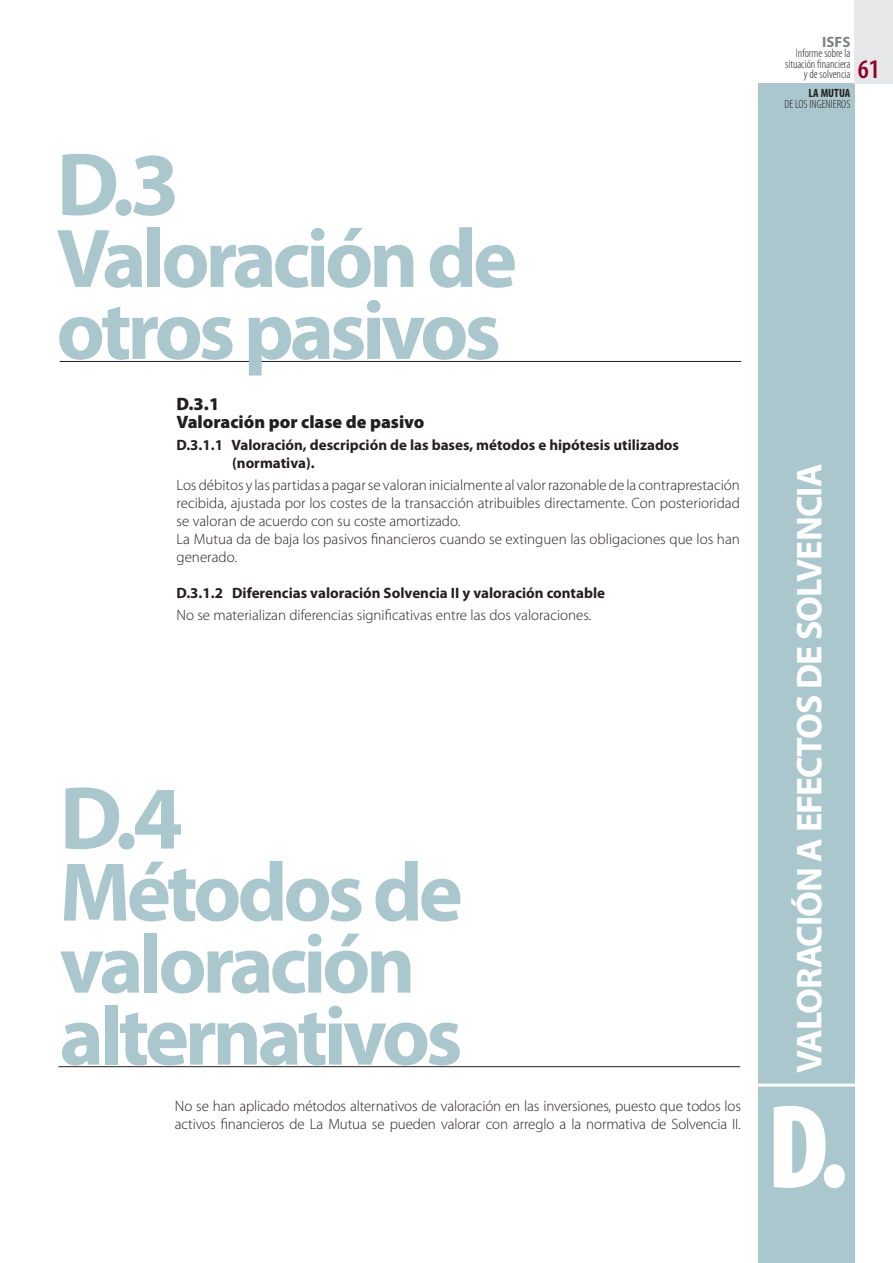
<style>
.page{position:relative;width:893px;height:1263px;background:#fff}
.page>*{position:absolute;margin:0;border:0;box-sizing:border-box;transform-origin:0 0}
.t1{font:900 condensed 120px "Myriad Pro";color:#fff}
.t2{font:700 90px "Myriad Pro";color:#abc7ce}
.t3{font:700 84px/72px "Myriad Pro";letter-spacing:-.05em;color:#abc7ce}
.t4{font:700 36px "Myriad Pro";letter-spacing:-.025em;color:#fff}
.t5{font:600 condensed 27px "Myriad Pro";color:#900126}
.t6{font:900 18px "Myriad Pro";color:#231f20}
.t7{font:300 15px/18px "Myriad Pro";color:#231f20}
.t8{font:700 15px/18px "Myriad Pro";color:#231f20}
.t9{font:700 15px "Myriad Pro";color:#808285}
.t10{font:300 condensed 12px/10.5px "Myriad Pro";color:#231f20;text-align:right}
.t11{font:700 condensed 12px "Myriad Pro";color:#231f20}
</style>
<div class="page">
<div style="left:758px;top:84px;width:97px;height:1179px;background:#abc7ce"></div>
<div style="left:855px;top:0;width:38px;height:84px;background:#e6e7e9"></div>
<hr style="left:60px;top:361px;width:681px;height:1px;background:#231f20">
<hr style="left:748px;top:1083px;width:117px;height:3px;background:#fff">
<hr style="left:58px;top:1066px;width:682px;height:1px;background:#231f20">
<p class="t2" style="left:57px;top:126px;width:125px">D.3</p>
<p class="t3" style="left:57px;top:220px;width:462px">Valoración de</p>
<p class="t3" style="left:57px;top:292px;width:446px">otros pasivos</p>
<p class="t6" style="left:177px;top:392px;width:44px">D.3.1</p>
<p class="t6" style="left:177px;top:410px;width:249px">Valoración por clase de pasivo</p>
<p class="t8" style="left:232px;top:435px;width:448px;text-indent:-56px">D.3.1.1 Valoración, descripción de las bases, métodos e hipótesis utilizados (normativa).</p>
<p class="t7" style="left:177px;top:476px;width:565px;text-align:justify">Los débitos y las partidas a pagar se valoran inicialmente al valor razonable de la contraprestación recibida, ajustada por los costes de la transacción atribuibles directamente. Con posterioridad se valoran de acuerdo con su coste amortizado.</p>
<p class="t7" style="left:177px;top:530px;width:565px">La Mutua da de baja los pasivos financieros cuando se extinguen las obligaciones que los han generado.</p>
<p class="t8" style="left:177px;top:584px;width:430px">D.3.1.2 Diferencias valoración Solvencia II y valoración contable</p>
<p class="t7" style="left:177px;top:606px;width:416px">No se materializan diferencias significativas entre las dos valoraciones.</p>
<p class="t2" style="left:60px;top:759px;width:125px">D.4</p>
<p class="t3" style="left:60px;top:853px;width:405px">Métodos de valoración alternativos</p>
<p class="t7" style="left:175px;top:1097px;width:568px">No se han aplicado métodos alternativos de valoración en las inversiones, puesto que todos los activos financieros de La Mutua se pueden valorar con arreglo a la normativa de Solvencia II.</p>
<p class="t9" style="left:822px;top:32px;width:30px">ISFS</p>
<p class="t10" style="left:785px;top:48px;width:67px">Informe sobre la situación financiera y de solvencia</p>
<p class="t11" style="left:809px;top:86px;width:43px">LA MUTUA</p>
<p class="t10" style="left:784px;top:98px;width:68px">DE LOS INGENIEROS</p>
<h3 class="t5" style="left:858px;top:52px;width:24px">61</h3>
<h3 class="t4" style="left:786px;top:1073px;width:611px;rotate:-90deg">VALORACIÓN A EFECTOS DE SOLVENCIA</h3>
<h1 class="t1" style="left:767px;top:1070px;width:83px">D.</h1>
</div>
